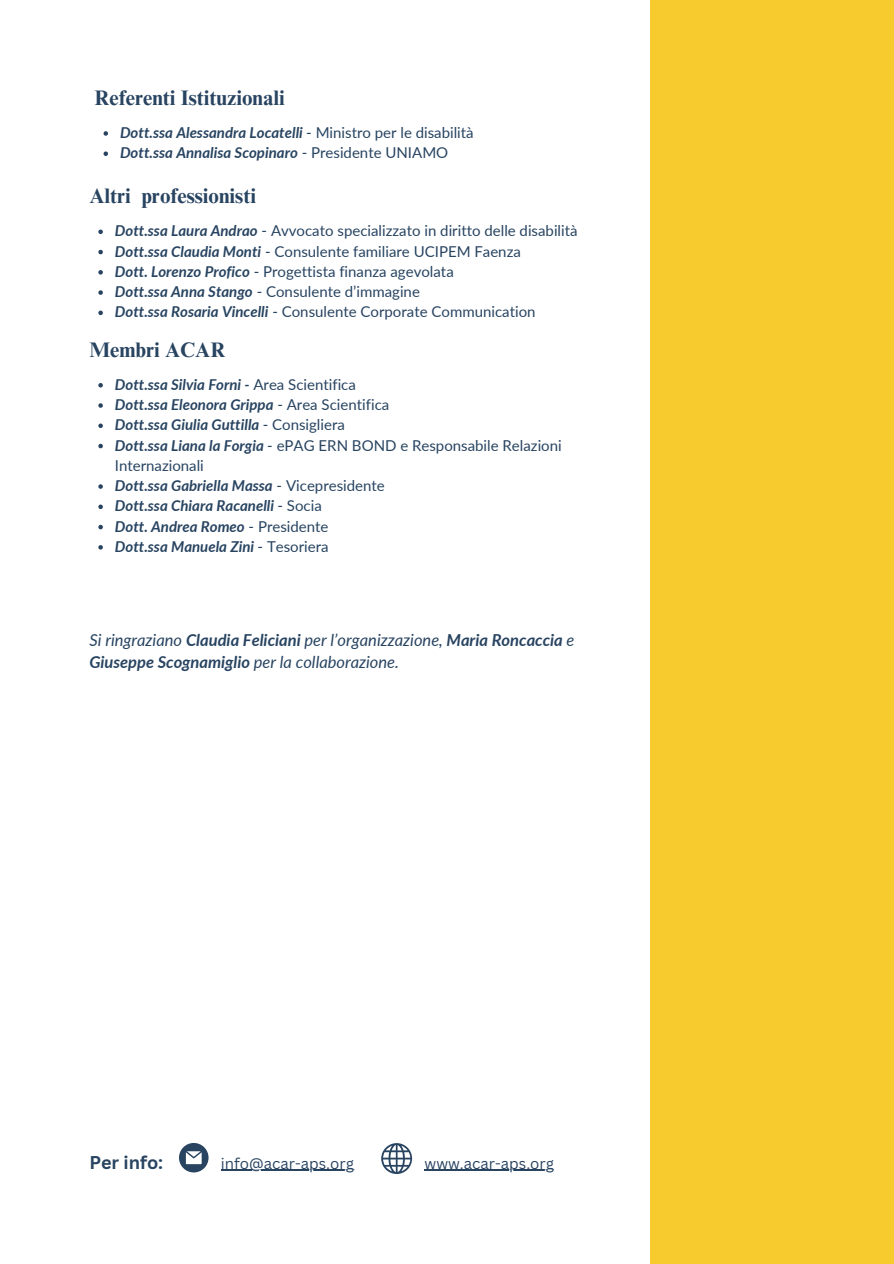
<style>
.page{position:relative;width:894px;height:1264px;background:#fff}
.page>*{position:absolute;margin:0;border:0;box-sizing:border-box;transform-origin:0 0}
.t1{font:700 21px "Times NRMT Pro";color:#284461}
.t2{font:700 18px "Canva Sans";color:#284461}
.t3{font:italic 16.5px/22.5px "Lato";color:#284461}
.t4{font:15px/20.2px "Lato";color:#284461}
.t5{font:italic 700 15px "Lato";color:#284461}
.t6{font:15px "Canva Sans";color:#284461}
.s1{font-weight:400;font-style:normal}
.s2{font-weight:700;font-style:italic}
.s3{font-weight:700}
</style>
<div class="page">
<div style="left:649px;top:0;width:244px;height:1263px;background:#f7cb2d"></div>
<svg style="left:179px;top:1143px;width:29px;height:29px"></svg>
<svg style="left:381px;top:1143px;width:31px;height:31px"></svg>
<hr style="left:221px;top:1169px;width:133px;height:1px;background:#284461">
<hr style="left:424px;top:1169px;width:130px;height:1px;background:#284461">
<svg style="left:98px;top:383px;width:5px;height:4px"></svg>
<svg style="left:98px;top:403px;width:5px;height:5px"></svg>
<svg style="left:98px;top:423px;width:5px;height:5px"></svg>
<svg style="left:98px;top:444px;width:5px;height:4px"></svg>
<svg style="left:98px;top:484px;width:5px;height:5px"></svg>
<svg style="left:98px;top:504px;width:5px;height:5px"></svg>
<svg style="left:98px;top:525px;width:5px;height:4px"></svg>
<svg style="left:98px;top:545px;width:5px;height:4px"></svg>
<svg style="left:98px;top:229px;width:5px;height:5px"></svg>
<svg style="left:98px;top:250px;width:5px;height:4px"></svg>
<svg style="left:98px;top:270px;width:5px;height:4px"></svg>
<svg style="left:98px;top:290px;width:5px;height:5px"></svg>
<svg style="left:98px;top:310px;width:5px;height:5px"></svg>
<svg style="left:103px;top:131px;width:5px;height:5px"></svg>
<svg style="left:103px;top:151px;width:5px;height:5px"></svg>
<p class="t1" style="left:94px;top:90px;width:192px">Referenti Istituzionali</p>
<h2 class="t5" style="left:120px;top:123px;width:355px">Dott.ssa Alessandra Locatelli <span class="s1">- Ministro per le disabilità</span></h2>
<p class="t5" style="left:120px;top:143px;width:329px">Dott.ssa Annalisa Scopinaro <span class="s1">- Presidente UNIAMO</span></p>
<h3 class="t1" style="left:89px;top:188px;width:168px">Altri professionisti</h3>
<p class="t4" style="left:115px;top:220px;width:464px"><span class="s2">Dott.ssa Laura Andrao</span> - Avvocato specializzato in diritto delle disabilità</p>
<p class="t4" style="left:115px;top:241px;width:407px"><span class="s2">Dott.ssa Claudia Monti</span> - Consulente familiare UCIPEM Faenza</p>
<p class="t4" style="left:115px;top:261px;width:340px"><span class="s2">Dott. Lorenzo Profico</span> - Progettista finanza agevolata</p>
<p class="t4" style="left:115px;top:281px;width:306px"><span class="s2">Dott.ssa Anna Stango</span> - Consulente d’immagine</p>
<p class="t4" style="left:115px;top:301px;width:422px"><span class="s2">Dott.ssa Rosaria Vincelli</span> - Consulente Corporate Communication</p>
<p class="t1" style="left:89px;top:342px;width:138px">Membri ACAR</p>
<h1 class="t5" style="left:115px;top:375px;width:242px">Dott.ssa Silvia Forni - <span class="s1">Area Scientifica</span></h1>
<p class="t5" style="left:115px;top:395px;width:276px">Dott.ssa Eleonora Grippa <span class="s1">- Area Scientifica</span></p>
<p class="t5" style="left:115px;top:415px;width:231px">Dott.ssa Giulia Guttilla <span class="s1">- Consigliera</span></p>
<p class="t4" style="left:115px;top:434px;width:448px"><span class="s2">Dott.ssa Liana la Forgia</span> - ePAG ERN BOND e Responsabile Relazioni<br>Internazionali</p>
<p class="t5" style="left:115px;top:476px;width:271px">Dott.ssa Gabriella Massa <span class="s1">- Vicepresidente</span></p>
<p class="t5" style="left:115px;top:496px;width:208px">Dott.ssa Chiara Racanelli <span class="s1">- Socia</span></p>
<h1 class="t5" style="left:115px;top:517px;width:215px">Dott. Andrea Romeo <span class="s1">- Presidente</span></h1>
<p class="t5" style="left:115px;top:537px;width:215px">Dott.ssa Manuela Zini <span class="s1">- Tesoriera</span></p>
<p class="t3" style="left:89px;top:628px;width:486px">Si ringraziano <span class="s3">Claudia Feliciani</span> per l’organizzazione, <span class="s3">Maria Roncaccia</span> e<br><span class="s3">Giuseppe Scognamiglio</span> per la collaborazione.</p>
<p class="t2" style="left:89px;top:1149px;width:75px">Per info:</p>
<h1 class="t6" style="left:221px;top:1152px;width:135px">info@acar-aps.org</h1>
<p class="t6" style="left:424px;top:1152px;width:131px">www.acar-aps.org</p>
</div>
